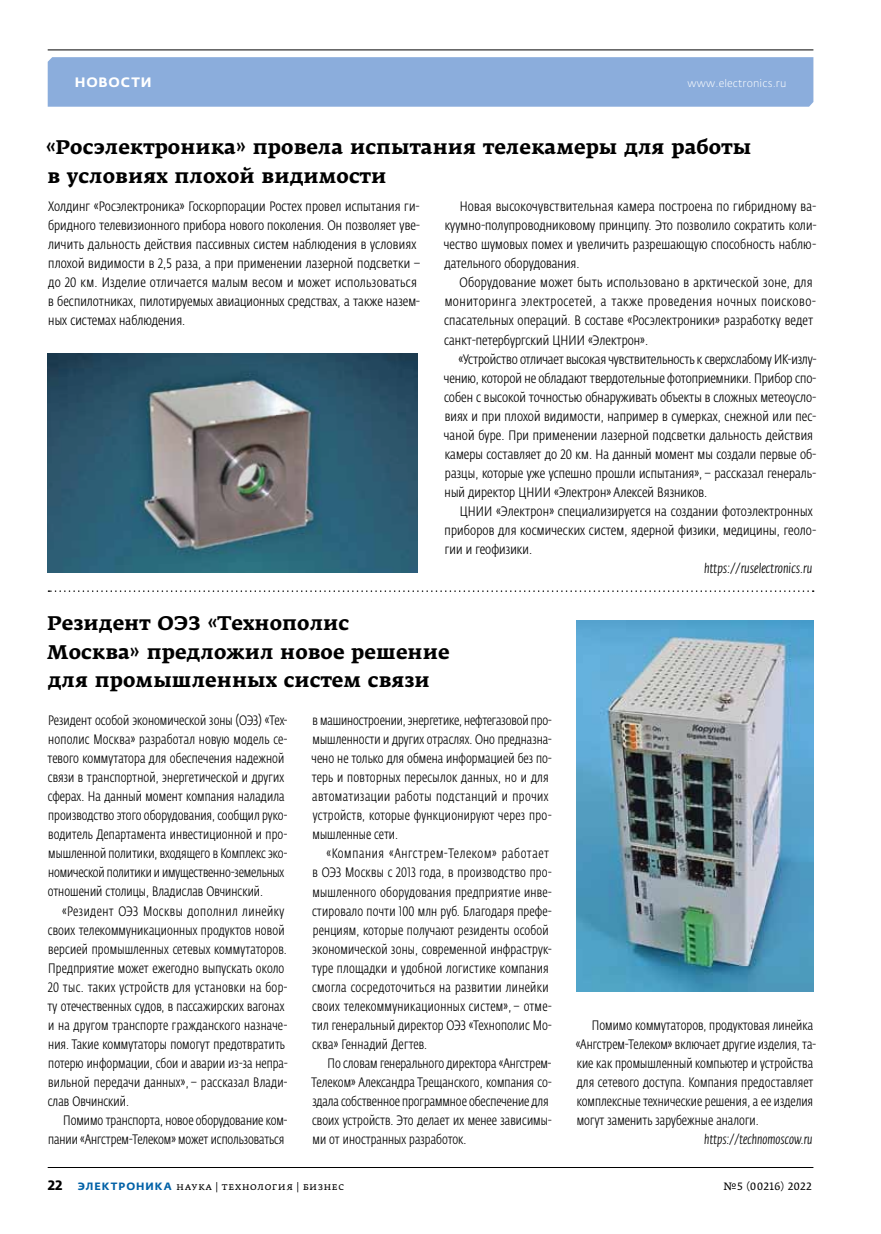
<style>
.page{position:relative;width:881px;height:1234px;background:#fff}
.page>*{position:absolute;margin:0;border:0;box-sizing:border-box;transform-origin:0 0}
.t1{font:700 19.5px/28.5px "Fedra Serif A Pro";letter-spacing:.005em;color:#000}
.t2{font:300 13.5px/19px "Fedra Sans Cond Pro";letter-spacing:.005em;color:#000}
.t3{font:300 13.5px/19px "Fedra Sans Cond Pro";letter-spacing:.005em;color:#000;scale:1.07 1}
.t4{font:italic 300 13.5px "Fedra Sans Cond Pro";letter-spacing:.005em;color:#000;scale:1.06 1}
.t5{font:italic 300 13.5px "Fedra Sans Cond Pro";letter-spacing:.005em;color:#000}
.t6{font:700 13.5px "Fedra Sans Alt Pro";letter-spacing:.065em;color:#fff}
.t7{font:10.5px "Fedra Serif A Pro";letter-spacing:.035em;color:#000}
.t8{font:300 10.5px "Fedra Sans Pro";letter-spacing:.015em;color:#fff}
.s1{font-family:"Fedra Sans Pro";font-weight:700;font-size:13.5px}
.s2{font-family:"Fedra Sans Alt Pro";font-weight:700;color:#0061a7}
</style>
<div class="page">
<div style="left:48px;top:57px;width:765px;height:50px;background:#8baddc"></div>
<hr style="left:48px;top:49px;width:765px;height:1px;background:#000">
<hr style="left:48px;top:1166px;width:765px;height:1px;background:#000">
<svg style="left:48px;top:590px;width:765px;height:1px"></svg>
<img style="left:48px;top:354px;width:369px;height:218px">
<img style="left:576px;top:620px;width:237px;height:371px">
<p class="t6" style="left:75px;top:74px;width:78px">НОВОСТИ</p>
<p class="t8" style="left:687px;top:77px;width:100px">www.electronics.ru</p>
<h1 class="t1" style="left:46px;top:133px;width:706px">«Росэлектроника» провела испытания телекамеры для работы в условиях плохой видимости</h1>
<p class="t3" style="left:48px;top:197px;width:349px">Холдинг «Росэлектроника» Госкорпорации Ростех провел испытания ги&shy;бридного телевизионного прибора нового поколения. Он позволяет уве&shy;личить дальность действия пассивных систем наблюдения в условиях плохой видимости в 2,5 раза, а при применении лазерной подсветки – до 20 км. Изделие отличается малым весом и может использоваться в беспилотниках, пилотируемых авиационных средствах, а также назем&shy;ных системах наблюдения.</p>
<p class="t3" style="left:443px;top:197px;width:349px;text-align:justify;text-indent:16px">Новая высокочувствительная камера построена по гибридному ва&shy;куумно-полупроводниковому принципу. Это позволило сократить коли&shy;чество шумовых помех и увеличить разрешающую способность наблю&shy;дательного оборудования.</p>
<p class="t3" style="left:444px;top:273px;width:349px;text-indent:15px">Оборудование может быть использовано в арктической зоне, для мониторинга электросетей, а также проведения ночных поисково&shy;спасательных операций. В составе «Росэлектроники» разработку ведет санкт-петербургский ЦНИИ «Электрон».</p>
<p class="t3" style="left:443px;top:349px;width:349px;text-indent:15px">«Устройство отличает высокая чувствительность к сверхслабому ИК-излу&shy;чению, которой не обладают твердотельные фотоприемники. Прибор спо&shy;собен с высокой точностью обнаруживать объекты в сложных метеоусло&shy;виях и при плохой видимости, например в сумерках, снежной или пес&shy;чаной буре. При применении лазерной подсветки дальность действия камеры составляет до 20 км. На данный момент мы создали первые об&shy;разцы, которые уже успешно прошли испытания», – рассказал генераль&shy;ный директор ЦНИИ «Электрон» Алексей Вязников.</p>
<p class="t3" style="left:444px;top:501px;width:348px;text-indent:15px">ЦНИИ «Электрон» специализируется на создании фотоэлектронных приборов для космических систем, ядерной физики, медицины, геоло&shy;гии и геофизики.</p>
<p class="t4" style="left:704px;top:560px;width:104px">https://ruselectronics.ru</p>
<h1 class="t1" style="left:47px;top:608px;width:403px">Резидент ОЭЗ «Технополис<br>Москва» предложил новое решение для промышленных систем связи</h1>
<p class="t2" style="left:48px;top:711px;width:241px">Резидент особой экономической зоны (ОЭЗ) «Тех&shy;нополис Москва» разработал новую модель се&shy;тевого коммутатора для обеспечения надежной связи в транспортной, энергетической и других сферах. На данный момент компания наладила производство этого оборудования, сообщил руко&shy;водитель Департамента инвестиционной и про&shy;мышленной политики, входящего в Комплекс эко&shy;номической политики и имущественно-земельных отношений столицы, Владислав Овчинский.</p>
<p class="t2" style="left:48px;top:901px;width:241px;text-indent:15px">«Резидент ОЭЗ Москвы дополнил линейку своих телекоммуникационных продуктов новой версией промышленных сетевых коммутаторов.<br>Предприятие может ежегодно выпускать около 20 тыс. таких устройств для установки на бор&shy;ту отечественных судов, в пассажирских вагонах и на другом транспорте гражданского назначе&shy;ния. Такие коммутаторы помогут предотвратить потерю информации, сбои и аварии из-за непра&shy;вильной передачи данных», – рассказал Влади&shy;слав Овчинский.</p>
<p class="t2" style="left:48px;top:1110px;width:240px;text-align:right">Помимо транспорта, новое оборудование ком&shy;пании «Ангстрем-Телеком» может использоваться</p>
<p class="t2" style="left:311px;top:711px;width:242px">в машиностроении, энергетике, нефтегазовой про&shy;мышленности и других отраслях. Оно предназна&shy;чено не только для обмена информацией без по&shy;терь и повторных пересылок данных, но и для автоматизации работы подстанций и прочих устройств, которые функционируют через про&shy;мышленные сети.</p>
<p class="t2" style="left:312px;top:844px;width:241px;text-indent:15px">«Компания «Ангстрем-Телеком» работает в ОЭЗ Москвы с 2013 года, в производство про&shy;мышленного оборудования предприятие инве&shy;стировало почти 100 млн руб. Благодаря префе&shy;ренциям, которые получают резиденты особой экономической зоны, современной инфраструк&shy;туре площадки и удобной логистике компания смогла сосредоточиться на развитии линейки своих телекоммуникационных систем», – отме&shy;тил генеральный директор ОЭЗ «Технополис Мо&shy;сква» Геннадий Дегтев.</p>
<p class="t2" style="left:311px;top:1053px;width:242px;text-indent:16px">По словам генерального директора «Ангстрем-Телеком» Александра Трещанского, компания со&shy;здала собственное программное обеспечение для своих устройств. Это делает их менее зависимы&shy;ми от иностранных разработок.</p>
<p class="t2" style="left:575px;top:1015px;width:242px;text-indent:16px">Помимо коммутаторов, продуктовая линейка «Ангстрем-Телеком» включает другие изделия, та&shy;кие как промышленный компьютер и устройства для сетевого доступа. Компания предоставляет комплексные технические решения, а ее изделия могут заменить зарубежные аналоги.</p>
<p class="t5" style="left:704px;top:1130px;width:110px">https://technomoscow.ru</p>
<p class="t7" style="left:48px;top:1179px;width:298px"><span class="s1">22</span> <span class="s2">ЭЛЕКТРОНИКА</span> наука | технология | бизнес</p>
<p class="t7" style="left:723px;top:1179px;width:89px">№5 (00216) 2022</p>
</div>
